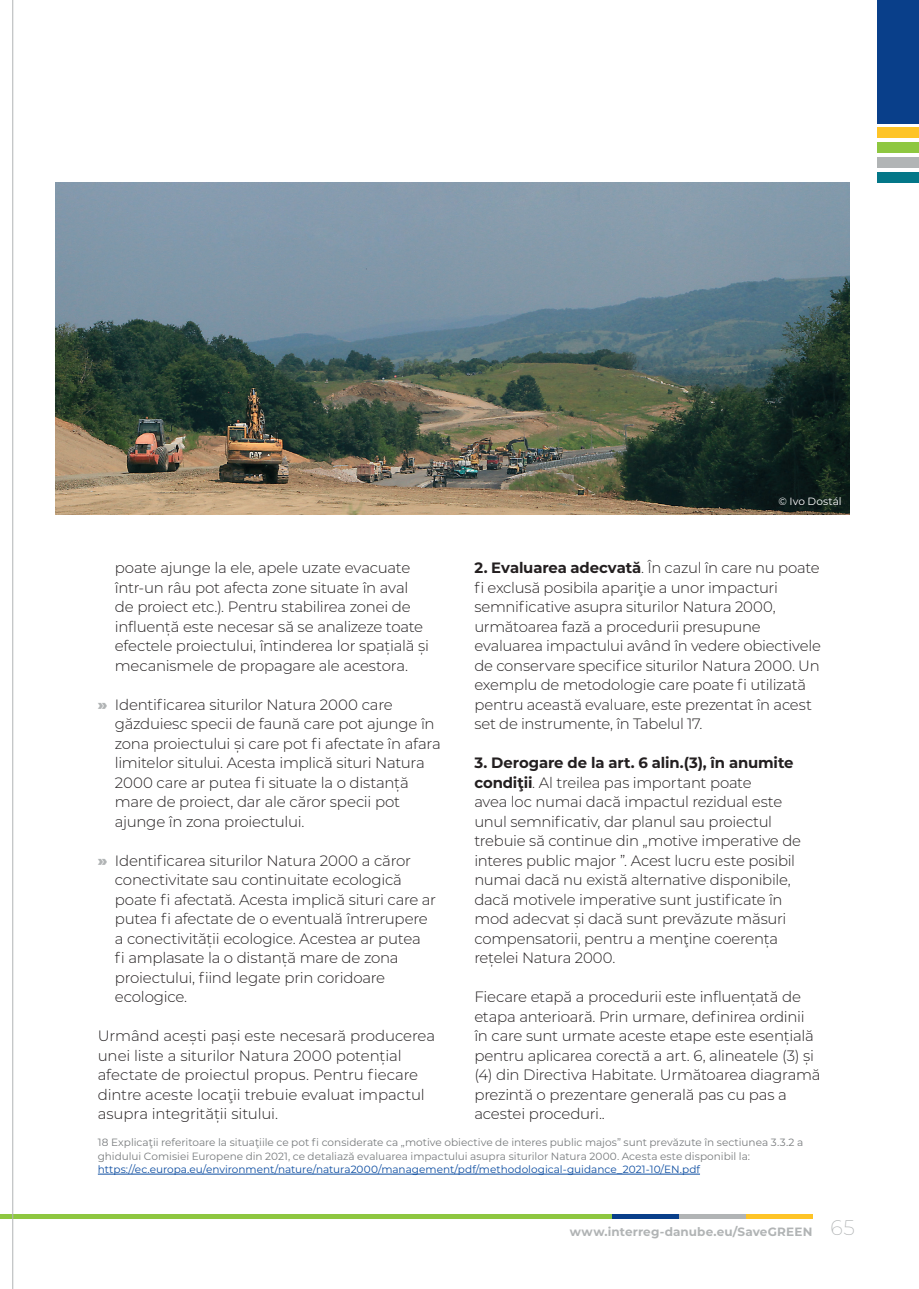
<style>
.page{position:relative;width:919px;height:1289px;background:#fff}
.page>*{position:absolute;margin:0;border:0;box-sizing:border-box;transform-origin:0 0}
.t1{font:300 15px/19.5px "Montserrat";letter-spacing:-.015em;color:#231f20}
.t2{font:700 12px "Montserrat";letter-spacing:.01em;color:#b1b4b5}
.t3{font:10.5px/13.5px "Montserrat";color:#797c7e}
.t4{font:10.5px "Montserrat";color:#0d4da1}
.t5{font:10.5px "Montserrat";letter-spacing:.005em;color:#fff}
.s1{font-weight:900;color:#b1b4b5}
.s2{font-weight:700}
.s3{font-weight:200;font-size:21px}
</style>
<div class="page">
<hr style="left:0;top:1214px;width:13px;height:4px;background:#8ec740">
<hr style="left:13px;top:1214px;width:599px;height:4px;background:#8ec740">
<hr style="left:612px;top:1214px;width:67px;height:4px;background:#093f8a">
<hr style="left:679px;top:1214px;width:66px;height:4px;background:#b1b4b5">
<hr style="left:745px;top:1214px;width:67px;height:4px;background:#fec427">
<hr style="left:13px;top:0;width:1px;height:1288px;background:#b1b4b5">
<div style="left:877px;top:128px;width:41px;height:10px;background:#fec427"></div>
<div style="left:877px;top:142px;width:41px;height:11px;background:#8ec740"></div>
<div style="left:877px;top:0;width:41px;height:123px;background:#093f8a"></div>
<div style="left:877px;top:157px;width:41px;height:11px;background:#b1b4b5"></div>
<div style="left:877px;top:172px;width:41px;height:11px;background:#047788"></div>
<hr style="left:98px;top:1173px;width:602px;height:1px;background:#0d4da1">
<img style="left:55px;top:183px;width:794px;height:331px">
<p class="t1" style="left:115px;top:557px;width:316px">poate ajunge la ele, apele uzate evacuate într-un râu pot afecta zone situate în aval de proiect etc.). Pentru stabilirea zonei de influență este necesar să se analizeze toate efectele proiectului, întinderea lor spațială și mecanismele de propagare ale acestora.</p>
<p class="t1" style="left:115px;top:694px;width:327px;text-indent:-17px"><span class="s1">»</span> Identificarea siturilor Natura 2000 care găzduiesc specii de faună care pot ajunge în zona proiectului și care pot fi afectate în afara limitelor sitului. Acesta implică situri Natura 2000 care ar putea fi situate la o distanță mare de proiect, dar ale căror specii pot ajunge în zona proiectului.</p>
<p class="t1" style="left:115px;top:850px;width:323px;text-indent:-17px"><span class="s1">»</span> Identificarea siturilor Natura 2000 a căror conectivitate sau continuitate ecologică poate fi afectată. Acesta implică situri care ar putea fi afectate de o eventuală întrerupere a conectivității ecologice. Acestea ar putea<br>fi amplasate la o distanță mare de zona proiectului, fiind legate prin coridoare ecologice.</p>
<p class="t1" style="left:98px;top:1025px;width:339px">Urmând acești pași este necesară producerea unei liste a siturilor Natura 2000 potențial afectate de proiectul propus. Pentru fiecare dintre aceste locaţii trebuie evaluat impactul asupra integrității sitului.</p>
<p class="t5" style="left:778px;top:494px;width:65px">© Ivo Dostál</p>
<p class="t1" style="left:474px;top:557px;width:348px"><span class="s2">2. Evaluarea adecvată</span>. În cazul în care nu poate fi exclusă posibila apariţie a unor impacturi semnificative asupra siturilor Natura 2000, următoarea fază a procedurii presupune evaluarea impactului având în vedere obiectivele de conservare specifice siturilor Natura 2000. Un exemplu de metodologie care poate fi utilizată pentru această evaluare, este prezentat în acest set de instrumente, în Tabelul 17.</p>
<p class="t1" style="left:474px;top:752px;width:328px"><span class="s2">3. Derogare de la art. 6 alin.(3), în anumite condiţii</span>. Al treilea pas important poate<br>avea loc numai dacă impactul rezidual este unul semnificativ, dar planul sau proiectul trebuie să continue din „motive imperative de interes public major ”. Acest lucru este posibil numai dacă nu există alternative disponibile, dacă motivele imperative sunt justificate în mod adecvat și dacă sunt prevăzute măsuri compensatorii, pentru a menţine coerența rețelei Natura 2000.</p>
<p class="t1" style="left:474px;top:986px;width:348px">Fiecare etapă a procedurii este influențată de etapa anterioară. Prin urmare, definirea ordinii în care sunt urmate aceste etape este esențială pentru aplicarea corectă a art. 6, alineatele (3) și (4) din Directiva Habitate. Următoarea diagramă prezintă o prezentare generală pas cu pas a acestei proceduri..</p>
<p class="t3" style="left:98px;top:1135px;width:707px">18 Explicaţii referitoare la situaţiile ce pot fi considerate ca „motive obiective de interes public majos” sunt prevăzute în sectiunea 3.3.2 a ghidului Comisiei Europene din 2021, ce detaliază evaluarea impactului asupra siturilor Natura 2000. Acesta este disponibil la:</p>
<p class="t4" style="left:98px;top:1162px;width:603px">https://ec.europa.eu/environment/nature/natura2000/management/pdf/methodological-guidance_2021-10/EN.pdf</p>
<p class="t2" style="left:569px;top:1222px;width:286px">www.interreg-danube.eu/SaveGREEN <span class="s3">65</span></p>
</div>
